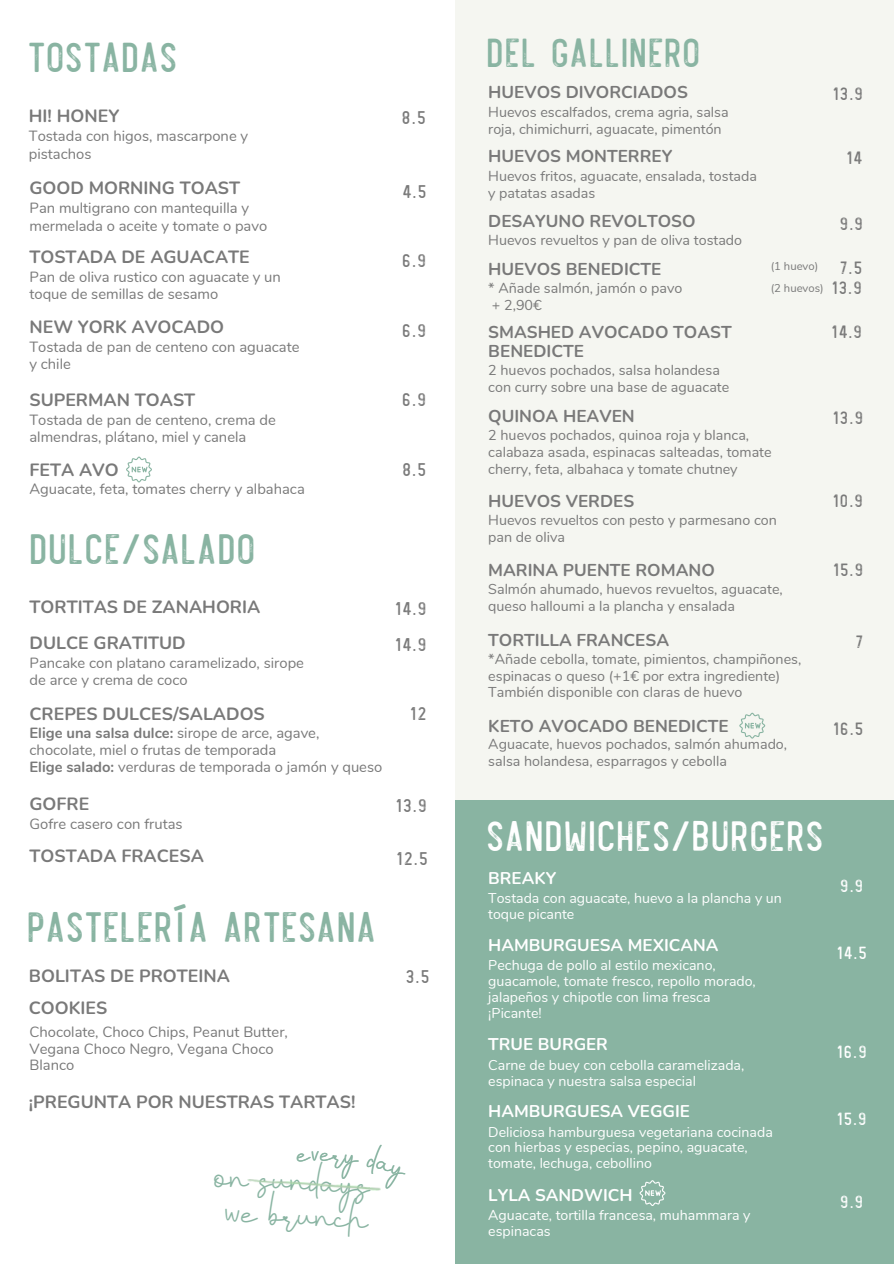
<style>
.page{position:relative;width:894px;height:1264px;background:#fff}
.page>*{position:absolute;margin:0;border:0;box-sizing:border-box;transform-origin:0 0}
.t1{font:44.4px "Revelstoke Grunge";letter-spacing:-.065em;color:#89b4a2}
.t2{font:44.25px "Revelstoke Grunge";letter-spacing:-.065em;color:#fff}
.t3{font:43.65px "Revelstoke Grunge";letter-spacing:-.065em;color:#89b4a2}
.t4{font:42.15px "Revelstoke Grunge";letter-spacing:-.065em;color:#89b4a2}
.t5{font:30.3px "Faritta";color:#89b4a2}
.t6{font:24.75px "Faritta";color:#89b4a2}
.t7{font:19.2px "Revelstoke Grunge";color:#797979}
.t8{font:18.6px "Revelstoke Grunge";color:#797979}
.t9{font:18.45px "Revelstoke Grunge";color:#fff}
.t10{font:700 17.7px "Nunito";color:#797979}
.t11{font:700 17.1px/19px "Nunito";color:#797979}
.t12{font:700 16.95px "Nunito";color:#fff}
.t13{font:14.7px/17.5px "Nunito";color:#797979}
.t14{font:700 14.7px "Nunito";color:#797979}
.t15{font:14.25px/17px "Nunito";color:#797979}
.t16{font:14.1px/15.8px "Nunito";color:#fff}
.t17{font:11.25px "Nunito";color:#797979}
.s1{font-weight:400}
.s2{font-weight:700}
</style>
<div class="page">
<svg style="left:126px;top:456px;width:26px;height:26px"></svg>
<div style="left:455px;top:797px;width:438px;height:466px;background:#89b4a2"></div>
<div style="left:455px;top:0;width:438px;height:800px;background:#f5f6f1"></div>
<svg style="left:639px;top:1180px;width:26px;height:25px"></svg>
<svg style="left:739px;top:712px;width:26px;height:26px"></svg>
<img style="left:247px;top:1179px;width:118px;height:11px">
<svg style="left:320px;top:1179px;width:39px;height:1px"></svg>
<svg style="left:365px;top:1187px;width:16px;height:4px"></svg>
<p class="t3" style="left:29px;top:29px;width:155px">TOSTADAS</p>
<p class="t10" style="left:29px;top:104px;width:92px">HI! HONEY</p>
<p class="t7" style="left:403px;top:105px;width:26px">8.5</p>
<p class="t13" style="left:29px;top:128px;width:221px">Tostada con higos, mascarpone y pistachos</p>
<p class="t10" style="left:29px;top:176px;width:212px">GOOD MORNING TOAST</p>
<p class="t7" style="left:403px;top:178px;width:27px">4.5</p>
<p class="t13" style="left:29px;top:199px;width:239px">Pan multigrano con mantequilla y mermelada o aceite y tomate o pavo</p>
<p class="t13" style="left:29px;top:268px;width:253px">Pan de oliva rustico con aguacate y un toque de semillas de sesamo</p>
<p class="t13" style="left:29px;top:338px;width:271px">Tostada de pan de centeno con aguacate y chile</p>
<p class="t10" style="left:29px;top:245px;width:222px">TOSTADA DE AGUACATE</p>
<p class="t10" style="left:29px;top:315px;width:196px">NEW YORK AVOCADO</p>
<p class="t10" style="left:29px;top:388px;width:167px">SUPERMAN TOAST</p>
<p class="t13" style="left:29px;top:411px;width:248px">Tostada de pan de centeno, crema de almendras, plátano, miel y canela</p>
<p class="t13" style="left:29px;top:480px;width:277px">Aguacate, feta, tomates cherry y albahaca</p>
<p class="t10" style="left:29px;top:458px;width:91px">FETA AVO</p>
<p class="t7" style="left:403px;top:247px;width:27px">6.9</p>
<p class="t7" style="left:403px;top:318px;width:27px">6.9</p>
<p class="t7" style="left:403px;top:387px;width:27px">6.9</p>
<p class="t7" style="left:403px;top:456px;width:26px">8.5</p>
<p class="t1" style="left:31px;top:519px;width:231px">DULCE/SALADO</p>
<p class="t10" style="left:30px;top:595px;width:232px">TORTITAS DE ZANAHORIA</p>
<p class="t10" style="left:30px;top:631px;width:158px">DULCE GRATITUD</p>
<p class="t13" style="left:30px;top:654px;width:276px">Pancake con platano caramelizado, sirope de arce y crema de coco</p>
<p class="t10" style="left:30px;top:701px;width:237px">CREPES DULCES/SALADOS</p>
<p class="t14" style="left:30px;top:723px;width:291px">Elige una salsa dulce: <span class="s1">sirope de arce, agave,</span></p>
<p class="t13" style="left:30px;top:741px;width:248px">chocolate, miel o frutas de temporada</p>
<p class="t13" style="left:30px;top:758px;width:354px"><span class="s2">Elige salado:</span> verduras de temporada o jamón y queso</p>
<p class="t10" style="left:30px;top:792px;width:61px">GOFRE</p>
<p class="t10" style="left:30px;top:844px;width:176px">TOSTADA FRACESA</p>
<p class="t13" style="left:30px;top:815px;width:154px">Gofre casero con frutas</p>
<p class="t7" style="left:396px;top:595px;width:34px">14.9</p>
<p class="t7" style="left:396px;top:632px;width:34px">14.9</p>
<p class="t7" style="left:411px;top:701px;width:19px">12</p>
<p class="t7" style="left:396px;top:792px;width:34px">13.9</p>
<p class="t7" style="left:397px;top:845px;width:34px">12.5</p>
<p class="t1" style="left:29px;top:897px;width:354px">PASTELERÍA ARTESANA</p>
<p class="t10" style="left:29px;top:964px;width:202px">BOLITAS DE PROTEINA</p>
<p class="t10" style="left:29px;top:996px;width:80px">COOKIES</p>
<p class="t13" style="left:29px;top:1023px;width:260px;line-height:16.6px">Chocolate, Choco Chips, Peanut Butter,<br>Vegana Choco Negro, Vegana Choco<br>Blanco</p>
<p class="t10" style="left:29px;top:1089px;width:328px">¡PREGUNTA POR NUESTRAS TARTAS!</p>
<p class="t7" style="left:406px;top:963px;width:26px">3.5</p>
<p class="t6" style="left:310px;top:1136px;width:11px">v</p>
<p class="t5" style="left:216px;top:1155px;width:157px;rotate:3deg">on sundays</p>
<p class="t5" style="left:225px;top:1190px;width:146px;rotate:3deg">we brunch</p>
<p class="t4" style="left:488px;top:24px;width:219px">DEL GALLINERO</p>
<p class="t11" style="left:488px;top:83px;width:201px">HUEVOS DIVORCIADOS</p>
<p class="t8" style="left:833px;top:81px;width:33px">13.9</p>
<p class="t15" style="left:488px;top:104px;width:242px">Huevos escalfados, crema agria, salsa roja, chimichurri, aguacate, pimentón</p>
<p class="t11" style="left:488px;top:147px;width:185px">HUEVOS MONTERREY</p>
<p class="t8" style="left:847px;top:145px;width:18px">14</p>
<p class="t15" style="left:488px;top:168px;width:270px">Huevos fritos, aguacate, ensalada, tostada y patatas asadas</p>
<p class="t15" style="left:488px;top:232px;width:255px">Huevos revueltos y pan de oliva tostado</p>
<p class="t11" style="left:488px;top:212px;width:209px">DESAYUNO REVOLTOSO</p>
<p class="t11" style="left:488px;top:259px;width:175px">HUEVOS BENEDICTE</p>
<p class="t15" style="left:488px;top:279px;width:195px">* Añade salmón, jamón o pavo</p>
<p class="t15" style="left:492px;top:296px;width:51px">+ 2,90€</p>
<p class="t11" style="left:488px;top:322px;width:245px">SMASHED AVOCADO TOAST<br>BENEDICTE</p>
<p class="t15" style="left:488px;top:362px;width:242px">2 huevos pochados, salsa holandesa con curry sobre una base de aguacate</p>
<p class="t11" style="left:488px;top:406px;width:148px">QUINOA HEAVEN</p>
<p class="t17" style="left:770px;top:259px;width:49px">(1 huevo)</p>
<p class="t17" style="left:770px;top:280px;width:54px">(2 huevos)</p>
<p class="t15" style="left:488px;top:426px;width:285px">2 huevos pochados, quinoa roja y blanca, calabaza asada, espinacas salteadas, tomate cherry, feta, albahaca y tomate chutney</p>
<p class="t11" style="left:488px;top:492px;width:147px">HUEVOS VERDES</p>
<p class="t15" style="left:488px;top:512px;width:290px">Huevos revueltos con pesto y parmesano con pan de oliva</p>
<p class="t15" style="left:488px;top:580px;width:296px">Salmón ahumado, huevos revueltos, aguacate, queso halloumi a la plancha y ensalada</p>
<p class="t11" style="left:488px;top:560px;width:228px">MARINA PUENTE ROMANO</p>
<p class="t11" style="left:488px;top:630px;width:182px">TORTILLA FRANCESA</p>
<p class="t15" style="left:488px;top:650px;width:314px">*Añade cebolla, tomate, pimientos, champiñones, espinacas o queso (+1€ por extra ingrediente)<br>También disponible con claras de huevo</p>
<p class="t15" style="left:488px;top:736px;width:300px">Aguacate, huevos pochados, salmón ahumado, salsa holandesa, esparragos y cebolla</p>
<p class="t11" style="left:488px;top:717px;width:242px">KETO AVOCADO BENEDICTE</p>
<p class="t8" style="left:840px;top:211px;width:26px">9.9</p>
<p class="t8" style="left:840px;top:256px;width:25px">7.5</p>
<p class="t8" style="left:832px;top:276px;width:33px">13.9</p>
<p class="t8" style="left:832px;top:319px;width:33px">14.9</p>
<p class="t8" style="left:833px;top:405px;width:33px">13.9</p>
<p class="t8" style="left:833px;top:489px;width:33px">1O.9</p>
<p class="t8" style="left:833px;top:557px;width:33px">15.9</p>
<p class="t8" style="left:856px;top:629px;width:10px">7</p>
<p class="t8" style="left:833px;top:716px;width:33px">16.5</p>
<p class="t2" style="left:488px;top:806px;width:342px">SANDWICHES/BURGERS</p>
<p class="t12" style="left:488px;top:866px;width:69px">BREAKY</p>
<p class="t16" style="left:488px;top:890px;width:295px">Tostada con aguacate, huevo a la plancha y un toque picante</p>
<p class="t16" style="left:488px;top:957px;width:269px">Pechuga de pollo al estilo mexicano, guacamole, tomate fresco, repollo morado, jalapeños y chipotle con lima fresca</p>
<p class="t16" style="left:488px;top:1005px;width:55px">¡Picante!</p>
<p class="t16" style="left:488px;top:1057px;width:257px">Carne de buey con cebolla caramelizada, espinaca y nuestra salsa especial</p>
<p class="t12" style="left:488px;top:933px;width:232px">HAMBURGUESA MEXICANA</p>
<p class="t12" style="left:488px;top:1033px;width:121px">TRUE BURGER</p>
<p class="t12" style="left:488px;top:1099px;width:203px">HAMBURGUESA VEGGIE</p>
<p class="t16" style="left:488px;top:1124px;width:286px">Deliciosa hamburguesa vegetariana cocinada con hierbas y especias, pepino, aguacate, tomate, lechuga, cebollino</p>
<p class="t12" style="left:488px;top:1183px;width:146px">LYLA SANDWICH</p>
<p class="t16" style="left:488px;top:1207px;width:263px">Aguacate, tortilla francesa, muhammara y espinacas</p>
<p class="t9" style="left:841px;top:873px;width:26px">9.9</p>
<p class="t9" style="left:837px;top:940px;width:32px">14.5</p>
<p class="t9" style="left:837px;top:1039px;width:33px">16.9</p>
<p class="t9" style="left:837px;top:1106px;width:32px">15.9</p>
<p class="t9" style="left:841px;top:1189px;width:26px">9.9</p>
</div>
